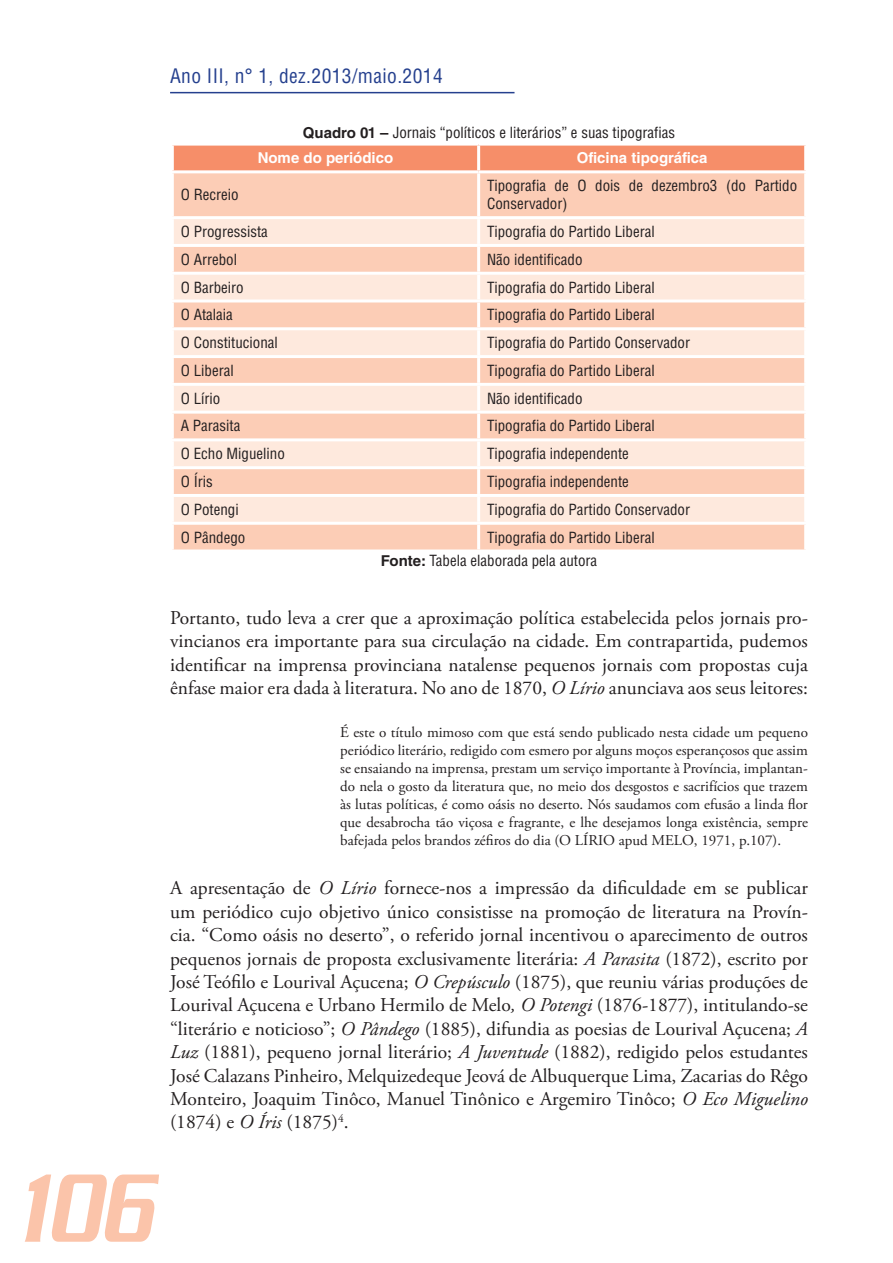
<style>
.page{position:relative;width:893px;height:1263px;background:#fff}
.page>*{position:absolute;margin:0;border:0;box-sizing:border-box;transform-origin:0 0}
.t1{font:italic 500 105px "Serpentine Std";color:#fbc4aa;scale:.7 1}
.t2{font:19.5px/23.4px "Adobe Garamond Pro";color:#231f20;text-align:justify}
.t3{font:condensed 19.5px "Helvetica LT Std";letter-spacing:.02em;color:#25408e}
.t4{font:condensed 15px/25px "Helvetica LT Std";color:#231f20}
.t5{font:15px/18px "Adobe Garamond Pro";color:#231f20;text-align:justify}
.t6{font:700 15px "Helvetica LT Std";color:#fff}
.s1{font-weight:700;font-stretch:normal}
.s2{font-weight:700;font-stretch:normal;color:#fff}
.s3{font-style:italic}
</style>
<div class="page">
<hr style="left:170px;top:92px;width:344px;height:1px;background:#25408e">
<div style="left:174px;top:146px;width:630px;height:24px;background:#f68e69"></div>
<div style="left:174px;top:173px;width:630px;height:376px;background:#fccdb6"></div>
<svg style="left:174px;top:219px;width:630px;height:303px;background:#fddccb"></svg>
<hr style="left:477px;top:146px;width:3px;height:24px;background:#fff">
<hr style="left:477px;top:173px;width:3px;height:43px;background:#fff">
<hr style="left:171px;top:216px;width:636px;height:3px;background:#fff">
<hr style="left:477px;top:219px;width:3px;height:25px;background:#fff">
<hr style="left:171px;top:244px;width:636px;height:3px;background:#fff">
<hr style="left:477px;top:247px;width:3px;height:25px;background:#fff">
<hr style="left:171px;top:272px;width:636px;height:3px;background:#fff">
<hr style="left:477px;top:275px;width:3px;height:24px;background:#fff">
<hr style="left:171px;top:299px;width:636px;height:3px;background:#fff">
<hr style="left:477px;top:302px;width:3px;height:25px;background:#fff">
<hr style="left:171px;top:327px;width:636px;height:3px;background:#fff">
<hr style="left:477px;top:330px;width:3px;height:25px;background:#fff">
<hr style="left:171px;top:355px;width:636px;height:3px;background:#fff">
<hr style="left:477px;top:358px;width:3px;height:25px;background:#fff">
<hr style="left:171px;top:383px;width:636px;height:3px;background:#fff">
<hr style="left:477px;top:386px;width:3px;height:25px;background:#fff">
<hr style="left:171px;top:411px;width:636px;height:3px;background:#fff">
<hr style="left:477px;top:414px;width:3px;height:24px;background:#fff">
<hr style="left:171px;top:438px;width:636px;height:3px;background:#fff">
<hr style="left:477px;top:441px;width:3px;height:25px;background:#fff">
<hr style="left:171px;top:466px;width:636px;height:3px;background:#fff">
<hr style="left:477px;top:469px;width:3px;height:25px;background:#fff">
<hr style="left:171px;top:494px;width:636px;height:3px;background:#fff">
<hr style="left:477px;top:497px;width:3px;height:25px;background:#fff">
<hr style="left:171px;top:522px;width:636px;height:3px;background:#fff">
<hr style="left:477px;top:525px;width:3px;height:24px;background:#fff">
<p class="t3" style="left:170px;top:68px;width:274px">Ano III, n° 1, dez.2013/maio.2014</p>
<p class="t4" style="left:258px;top:121px;width:419px;text-indent:45px"><span class="s1">Quadro 01 –</span> Jornais “políticos e literários” e suas tipografias<br><span class="s2">Nome do periódico</span></p>
<p class="t6" style="left:577px;top:152px;width:132px">Oficina tipográfica</p>
<p class="t4" style="left:181px;top:183px;width:59px">O Recreio</p>
<p class="t4" style="left:487px;top:178px;width:312px;line-height:18px">Tipografia de O dois de dezembro3 (do Partido<br>Conservador)</p>
<p class="t4" style="left:181px;top:220px;width:89px">O Progressista</p>
<p class="t4" style="left:487px;top:220px;width:169px">Tipografia do Partido Liberal</p>
<p class="t4" style="left:181px;top:248px;width:58px">O Arrebol</p>
<p class="t4" style="left:487px;top:248px;width:97px">Não identificado</p>
<p class="t4" style="left:181px;top:275px;width:64px">O Barbeiro</p>
<p class="t4" style="left:487px;top:275px;width:169px">Tipografia do Partido Liberal</p>
<p class="t4" style="left:181px;top:303px;width:54px">O Atalaia</p>
<p class="t4" style="left:487px;top:303px;width:169px">Tipografia do Partido Liberal</p>
<p class="t4" style="left:181px;top:331px;width:99px">O Constitucional</p>
<p class="t4" style="left:487px;top:331px;width:204px">Tipografia do Partido Conservador</p>
<p class="t4" style="left:181px;top:359px;width:54px">O Liberal</p>
<p class="t4" style="left:487px;top:359px;width:169px">Tipografia do Partido Liberal</p>
<p class="t4" style="left:181px;top:387px;width:41px">O Lírio</p>
<p class="t4" style="left:487px;top:387px;width:97px">Não identificado</p>
<p class="t4" style="left:181px;top:414px;width:61px">A Parasita</p>
<p class="t4" style="left:487px;top:414px;width:169px">Tipografia do Partido Liberal</p>
<p class="t4" style="left:181px;top:442px;width:106px">O Echo Miguelino</p>
<p class="t4" style="left:487px;top:442px;width:143px">Tipografia independente</p>
<p class="t4" style="left:181px;top:470px;width:34px">O Íris</p>
<p class="t4" style="left:487px;top:470px;width:143px">Tipografia independente</p>
<p class="t4" style="left:181px;top:498px;width:59px">O Potengi</p>
<p class="t4" style="left:487px;top:498px;width:204px">Tipografia do Partido Conservador</p>
<p class="t4" style="left:181px;top:525px;width:66px">O Pândego</p>
<p class="t4" style="left:381px;top:526px;width:275px;line-height:23.7px;text-indent:106px">Tipografia do Partido Liberal<br><span class="s1">Fonte:</span> Tabela elaborada pela autora</p>
<p class="t2" style="left:170px;top:607px;width:639px">Portanto, tudo leva a crer que a aproximação política estabelecida pelos jornais pro&shy;vincianos era importante para sua circulação na cidade. Em contrapartida, pudemos identificar na imprensa provinciana natalense pequenos jornais com propostas cuja ênfase maior era dada à literatura. No ano de 1870, <span class="s3">O Lírio</span> anunciava aos seus leitores:</p>
<p class="t5" style="left:340px;top:725px;width:469px">É este o título mimoso com que está sendo publicado nesta cidade um pequeno periódico literário, redigido com esmero por alguns moços esperançosos que assim se ensaiando na imprensa, prestam um serviço importante à Província, implantan&shy;do nela o gosto da literatura que, no meio dos desgostos e sacrifícios que trazem às lutas políticas, é como oásis no deserto. Nós saudamos com efusão a linda flor que desabrocha tão viçosa e fragrante, e lhe desejamos longa existência, sempre bafejada pelos brandos zéfiros do dia (O LÍRIO apud MELO, 1971, p.107).</p>
<p class="t2" style="left:170px;top:878px;width:639px">A apresentação de <span class="s3">O Lírio</span> fornece-nos a impressão da dificuldade em se publicar um periódico cujo objetivo único consistisse na promoção de literatura na Provín&shy;cia. “Como oásis no deserto”, o referido jornal incentivou o aparecimento de outros pequenos jornais de proposta exclusivamente literária: <span class="s3">A Parasita</span> (1872), escrito por José Teófilo e Lourival Açucena; <span class="s3">O Crepúsculo</span> (1875), que reuniu várias produções de Lourival Açucena e Urbano Hermilo de Melo<span class="s3">, O Potengi</span> (1876-1877), intitulando-se “literário e noticioso”; <span class="s3">O Pândego</span> (1885), difundia as poesias de Lourival Açucena; <span class="s3">A Luz</span> (1881), pequeno jornal literário; <span class="s3">A Juventude</span> (1882), redigido pelos estudantes José Calazans Pinheiro, Melquizedeque Jeová de Albuquerque Lima, Zacarias do Rêgo Monteiro, Joaquim Tinôco, Manuel Tinônico e Argemiro Tinôco; <span class="s3">O Eco Miguelino </span>(1874) e <span class="s3">O Íris</span> (1875)<sup>4</sup>.</p>
<h1 class="t1" style="left:17px;top:1176px;width:194px">106</h1>
</div>
